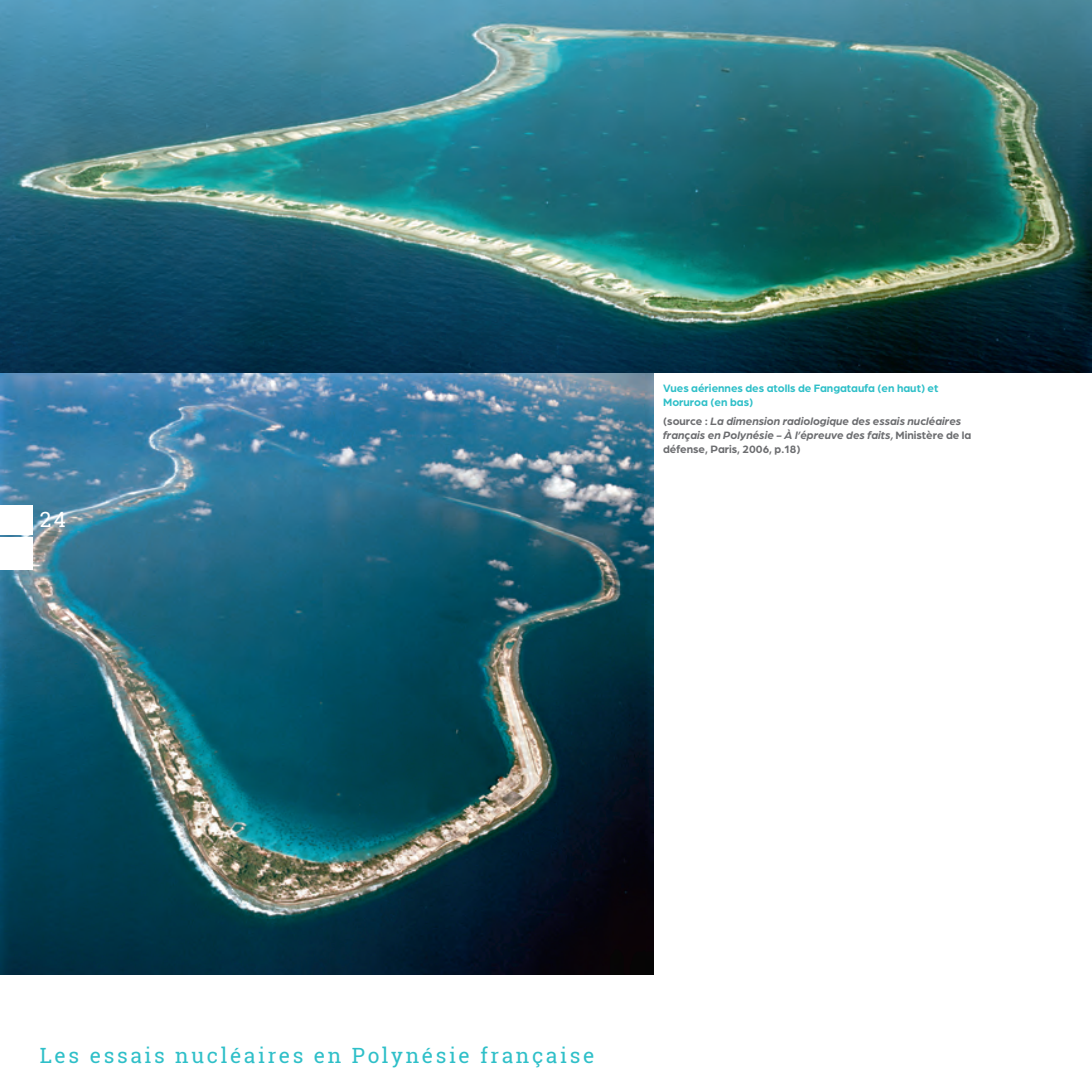
<style>
.page{position:relative;width:1092px;height:1092px;background:#fff}
.page>*{position:absolute;margin:0;border:0;box-sizing:border-box;transform-origin:0 0}
.t1{font:21px "Roboto Slab";letter-spacing:.125em;color:#2ebfc8}
.t2{font:21px "Roboto Slab";color:#fff}
.t3{font:italic 700 11.38px/14px "Arboria";color:#6c6d70}
.t4{font:700 11.38px/14px "Arboria";color:#2ebfc8}
.s1{font-style:normal}
</style>
<div class="page">
<img style="left:0;top:372px;width:653px;height:602px">
<img style="left:0;top:0;width:1091px;height:372px">
<div style="left:0;top:537px;width:32px;height:33px;background:#fff"></div>
<div style="left:0;top:505px;width:32px;height:30px;background:#fff"></div>
<h1 class="t2" style="left:40px;top:505px;width:28px">24</h1>
<p class="t4" style="left:663px;top:380px;width:277px">Vues aériennes des atolls de Fangataufa (en haut) et<br>Moruroa (en bas)</p>
<p class="t3" style="left:663px;top:413px;width:310px"><span class="s1">(source :</span> La dimension radiologique des essais nucléaires français en Polynésie - À l’épreuve des faits, <span class="s1">Ministère de la défense, Paris, 2006, p.18)</span></p>
<h1 class="t1" style="left:40px;top:1040px;width:556px">Les essais nucléaires en Polynésie française</h1>
</div>
